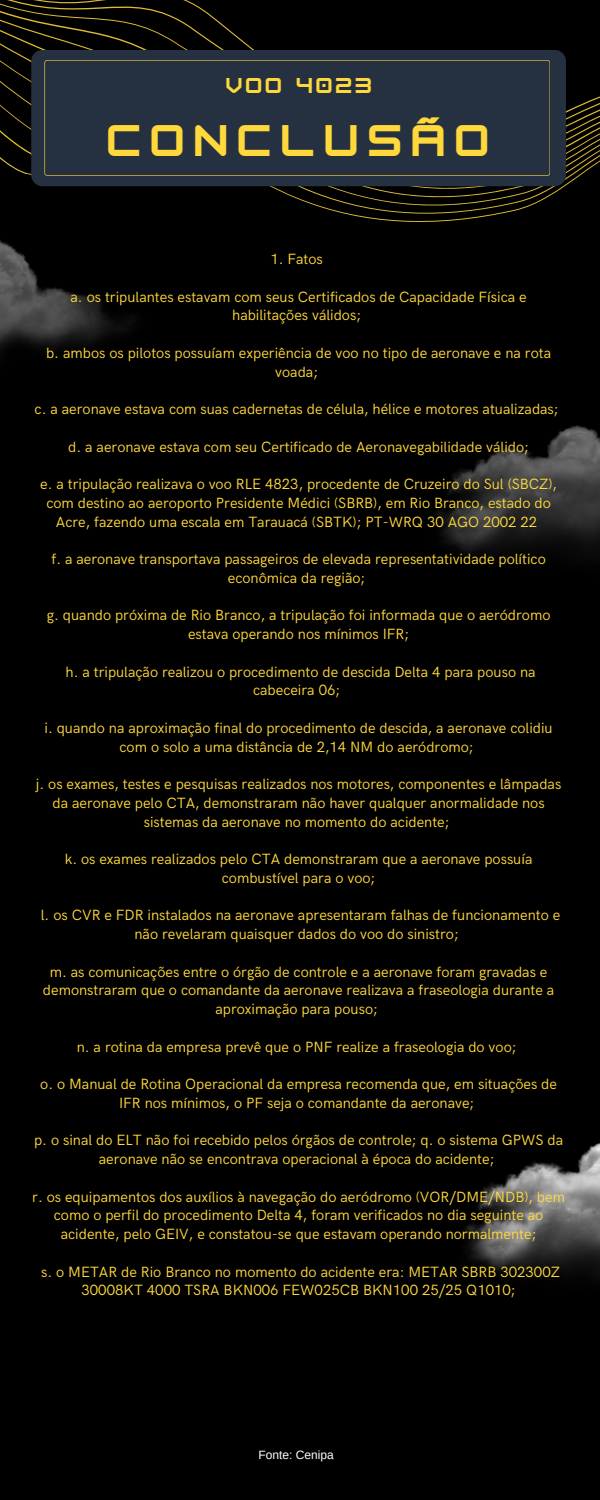
<style>
.page{position:relative;width:600px;height:1500px;background:#000}
.page>*{position:absolute;margin:0;border:0;box-sizing:border-box;transform-origin:0 0}
.t1{font:700 38.6px "HK Modular";letter-spacing:.245em;color:#ffd93b}
.t2{font:700 18.8px "HK Modular";letter-spacing:.165em;color:#ffd93b}
.t3{font:14.9px/18.8px "HK Grotesk";color:#ffd93b;text-align:center}
.t4{font:12px "Arimo";color:#fff}
</style>
<div class="page">
<svg style="left:0;top:0;width:600px;height:222px"></svg>
<div style="left:31px;top:50px;width:535px;height:136px;background:#253140;border-radius:11px"></div>
<svg style="left:45px;top:60px;width:505px;height:116px"></svg>
<img style="left:436px;top:425px;width:164px;height:130px">
<img style="left:0;top:202px;width:168px;height:149px">
<img style="left:465px;top:1143px;width:135px;height:136px">
<p class="t2" style="left:226px;top:74px;width:147px">VOO 4023</p>
<p class="t1" style="left:107px;top:117px;width:383px">CONCLUSÃO</p>
<p class="t3" style="left:270px;top:250px;width:54px">1. Fatos</p>
<p class="t3" style="left:71px;top:288px;width:458px">a. os tripulantes estavam com seus Certificados de Capacidade Física e habilitações válidos;</p>
<p class="t3" style="left:46px;top:344px;width:507px">b. ambos os pilotos possuíam experiência de voo no tipo de aeronave e na rota voada;</p>
<p class="t3" style="left:35px;top:400px;width:526px">c. a aeronave estava com suas cadernetas de célula, hélice e motores atualizadas;</p>
<p class="t3" style="left:68px;top:438px;width:462px">d. a aeronave estava com seu Certificado de Aeronavegabilidade válido;</p>
<p class="t3" style="left:40px;top:475px;width:518px">e. a tripulação realizava o voo RLE 4823, procedente de Cruzeiro do Sul (SBCZ), com destino ao aeroporto Presidente Médici (SBRB), em Rio Branco, estado do<br>Acre, fazendo uma escala em Tarauacá (SBTK); PT-WRQ 30 AGO 2002 22</p>
<p class="t3" style="left:51px;top:550px;width:496px">f. a aeronave transportava passageiros de elevada representatividade político econômica da região;</p>
<p class="t3" style="left:47px;top:606px;width:505px">g. quando próxima de Rio Branco, a tripulação foi informada que o aeródromo estava operando nos mínimos IFR;</p>
<p class="t3" style="left:66px;top:663px;width:472px">h. a tripulação realizou o procedimento de descida Delta 4 para pouso na cabeceira 06;</p>
<p class="t3" style="left:44px;top:719px;width:510px">i. quando na aproximação final do procedimento de descida, a aeronave colidiu com o solo a uma distância de 2,14 NM do aeródromo;</p>
<p class="t3" style="left:36px;top:775px;width:527px">j. os exames, testes e pesquisas realizados nos motores, componentes e lâmpadas da aeronave pelo CTA, demonstraram não haver qualquer anormalidade nos sistemas da aeronave no momento do acidente;</p>
<p class="t3" style="left:65px;top:850px;width:469px">k. os exames realizados pelo CTA demonstraram que a aeronave possuía combustível para o voo;</p>
<p class="t3" style="left:41px;top:906px;width:521px">l. os CVR e FDR instalados na aeronave apresentaram falhas de funcionamento e não revelaram quaisquer dados do voo do sinistro;</p>
<p class="t3" style="left:43px;top:963px;width:513px">m. as comunicações entre o órgão de controle e a aeronave foram gravadas e demonstraram que o comandante da aeronave realizava a fraseologia durante a aproximação para pouso;</p>
<p class="t3" style="left:77px;top:1038px;width:441px">n. a rotina da empresa prevê que o PNF realize a fraseologia do voo;</p>
<p class="t3" style="left:40px;top:1075px;width:518px">o. o Manual de Rotina Operacional da empresa recomenda que, em situações de<br>IFR nos mínimos, o PF seja o comandante da aeronave;</p>
<p class="t3" style="left:34px;top:1131px;width:531px">p. o sinal do ELT não foi recebido pelos órgãos de controle; q. o sistema GPWS da aeronave não se encontrava operacional à época do acidente;</p>
<p class="t3" style="left:32px;top:1188px;width:534px">r. os equipamentos dos auxílios à navegação do aeródromo (VOR/DME/NDB), bem como o perfil do procedimento Delta 4, foram verificados no dia seguinte ao acidente, pelo GEIV, e constatou-se que estavam operando normalmente;</p>
<p class="t3" style="left:41px;top:1263px;width:520px">s. o METAR de Rio Branco no momento do acidente era: METAR SBRB 302300Z<br>30008KT 4000 TSRA BKN006 FEW025CB BKN100 25/25 Q1010;</p>
<p class="t4" style="left:258px;top:1448px;width:77px">Fonte: Cenipa</p>
</div>
